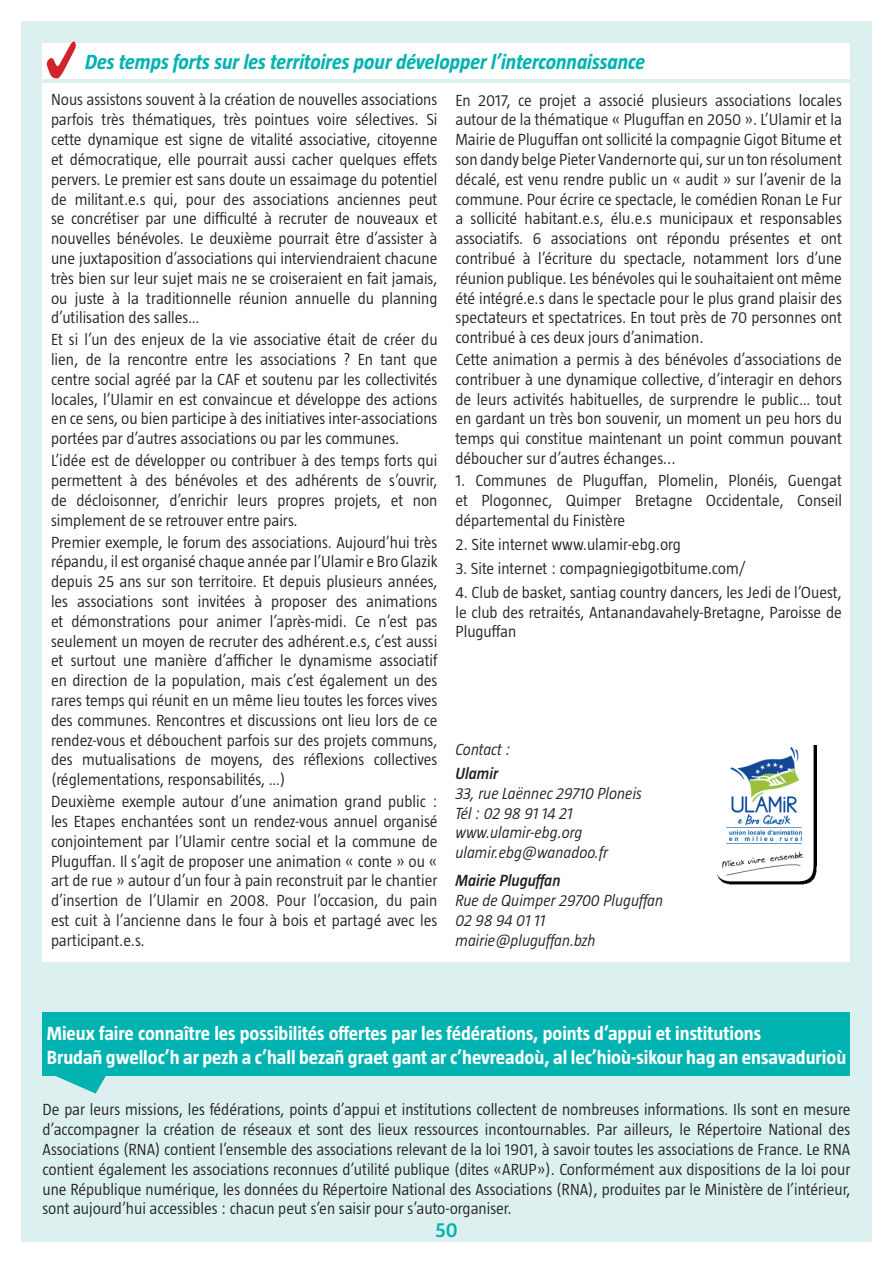
<style>
.page{position:relative;width:893px;height:1263px;background:#fff}
.page>*{position:absolute;margin:0;border:0;box-sizing:border-box;transform-origin:0 0}
.t1{font:italic 700 21px "Taz";color:#00b3b0}
.t2{font:600 21px "Taz";color:#00b3b0}
.t3{font:700 19.5px/23.4px "Taz";color:#fff}
.t4{font:300 16.5px/19.8px "Taz";color:#231f20;text-align:justify}
.t5{font:italic 300 16.5px/19.8px "Taz";color:#231f20}
.t6{font:italic 600 16.5px "Taz";color:#231f20}
</style>
<div class="page">
<div style="left:21px;top:21px;width:851px;height:1221px;background:#dcf0ef"></div>
<div style="left:43px;top:43px;width:807px;height:36px;background:#fff"></div>
<svg style="left:47px;top:41px;width:29px;height:38px"></svg>
<svg style="left:56px;top:1076px;width:50px;height:17px"></svg>
<div style="left:43px;top:1012px;width:807px;height:64px;background:#00b3b0"></div>
<div style="left:43px;top:84px;width:807px;height:878px;background:#fff"></div>
<img style="left:716px;top:745px;width:101px;height:139px">
<p class="t1" style="left:85px;top:50px;width:562px">Des temps forts sur les territoires pour développer l’interconnaissance</p>
<p class="t4" style="left:51px;top:90px;width:388px">Nous assistons souvent à la création de nouvelles associations parfois très thématiques, très pointues voire sélectives. Si cette dynamique est signe de vitalité associative, citoyenne et démocratique, elle pourrait aussi cacher quelques effets pervers. Le premier est sans doute un essaimage du potentiel de militant.e.s qui, pour des associations anciennes peut se concrétiser par une difficulté à recruter de nouveaux et nouvelles bénévoles. Le deuxième pourrait être d’assister à une juxtaposition d’associations qui interviendraient chacune très bien sur leur sujet mais ne se croiseraient en fait jamais, ou juste à la traditionnelle réunion annuelle du planning d’utilisation des salles…</p>
<p class="t4" style="left:51px;top:330px;width:388px">Et si l’un des enjeux de la vie associative était de créer du lien, de la rencontre entre les associations ? En tant que centre social agréé par la CAF et soutenu par les collectivités locales, l’Ulamir en est convaincue et développe des actions en ce sens, ou bien participe à des initiatives inter-associations portées par d’autres associations ou par les communes.</p>
<p class="t4" style="left:51px;top:450px;width:388px">L’idée est de développer ou contribuer à des temps forts qui permettent à des bénévoles et des adhérents de s’ouvrir, de décloisonner, d’enrichir leurs propres projets, et non simplement de se retrouver entre pairs.</p>
<p class="t4" style="left:51px;top:532px;width:388px">Premier exemple, le forum des associations. Aujourd’hui très répandu, il est organisé chaque année par l’Ulamir e Bro Glazik depuis 25 ans sur son territoire. Et depuis plusieurs années, les associations sont invitées à proposer des animations et démonstrations pour animer l’après-midi. Ce n’est pas seulement un moyen de recruter des adhérent.e.s, c’est aussi et surtout une manière d’afficher le dynamisme associatif en direction de la population, mais c’est également un des rares temps qui réunit en un même lieu toutes les forces vives des communes. Rencontres et discussions ont lieu lors de ce rendez-vous et débouchent parfois sur des projets communs, des mutualisations de moyens, des réflexions collectives (réglementations, responsabilités, …)</p>
<p class="t4" style="left:51px;top:791px;width:388px">Deuxième exemple autour d’une animation grand public : les Etapes enchantées sont un rendez-vous annuel organisé conjointement par l’Ulamir centre social et la commune de Pluguffan. Il s’agit de proposer une animation « conte » ou « art de rue » autour d’un four à pain reconstruit par le chantier d’insertion de l’Ulamir en 2008. Pour l’occasion, du pain est cuit à l’ancienne dans le four à bois et partagé avec les participant.e.s.</p>
<p class="t4" style="left:455px;top:90px;width:388px">En 2017, ce projet a associé plusieurs associations locales autour de la thématique « Pluguffan en 2050 ». L’Ulamir et la Mairie de Pluguffan ont sollicité la compagnie Gigot Bitume et son dandy belge Pieter Vandernorte qui, sur un ton résolument décalé, est venu rendre public un « audit » sur l’avenir de la commune. Pour écrire ce spectacle, le comédien Ronan Le Fur a sollicité habitant.e.s, élu.e.s municipaux et responsables associatifs. 6 associations ont répondu présentes et ont contribué à l’écriture du spectacle, notamment lors d’une réunion publique. Les bénévoles qui le souhaitaient ont même été intégré.e.s dans le spectacle pour le plus grand plaisir des spectateurs et spectatrices. En tout près de 70 personnes ont contribué à ces deux jours d’animation.</p>
<p class="t4" style="left:455px;top:349px;width:388px">Cette animation a permis à des bénévoles d’associations de contribuer à une dynamique collective, d’interagir en dehors de leurs activités habituelles, de surprendre le public… tout en gardant un très bon souvenir, un moment un peu hors du temps qui constitue maintenant un point commun pouvant déboucher sur d’autres échanges...</p>
<p class="t4" style="left:455px;top:470px;width:388px">1. Communes de Pluguffan, Plomelin, Plonéis, Guengat et Plogonnec, Quimper Bretagne Occidentale, Conseil départemental du Finistère</p>
<p class="t4" style="left:455px;top:534px;width:227px">2. Site internet www.ulamir-ebg.org</p>
<p class="t4" style="left:455px;top:558px;width:292px">3. Site internet : compagniegigotbitume.com/</p>
<p class="t4" style="left:455px;top:582px;width:388px">4. Club de basket, santiag country dancers, les Jedi de l’Ouest, le club des retraités, Antanandavahely-Bretagne, Paroisse de Pluguffan</p>
<p class="t5" style="left:455px;top:739px;width:57px">Contact :</p>
<p class="t6" style="left:455px;top:764px;width:44px">Ulamir</p>
<p class="t5" style="left:455px;top:783px;width:188px">33, rue Laënnec 29710 Ploneis<br>Tél : 02 98 91 14 21 www.ulamir-ebg.org ulamir.ebg@wanadoo.fr</p>
<p class="t6" style="left:455px;top:871px;width:106px">Mairie Pluguffan</p>
<p class="t5" style="left:455px;top:890px;width:209px">Rue de Quimper 29700 Pluguffan<br>02 98 94 01 11 mairie@pluguffan.bzh</p>
<p class="t3" style="left:47px;top:1022px;width:801px">Mieux faire connaître les possibilités offertes par les fédérations, points d’appui et institutions<br>Brudañ gwelloc’h ar pezh a c’hall bezañ graet gant ar c’hevreadoù, al lec’hioù-sikour hag an ensavadurioù</p>
<p class="t4" style="left:43px;top:1100px;width:809px">De par leurs missions, les fédérations, points d’appui et institutions collectent de nombreuses informations. Ils sont en mesure d’accompagner la création de réseaux et sont des lieux ressources incontournables. Par ailleurs, le Répertoire National des Associations (RNA) contient l’ensemble des associations relevant de la loi 1901, à savoir toutes les associations de France. Le RNA contient également les associations reconnues d’utilité publique (dites «ARUP»). Conformément aux dispositions de la loi pour une République numérique, les données du Répertoire National des Associations (RNA), produites par le Ministère de l’intérieur, sont aujourd’hui accessibles : chacun peut s’en saisir pour s’auto-organiser.</p>
<p class="t2" style="left:435px;top:1218px;width:24px">50</p>
</div>
